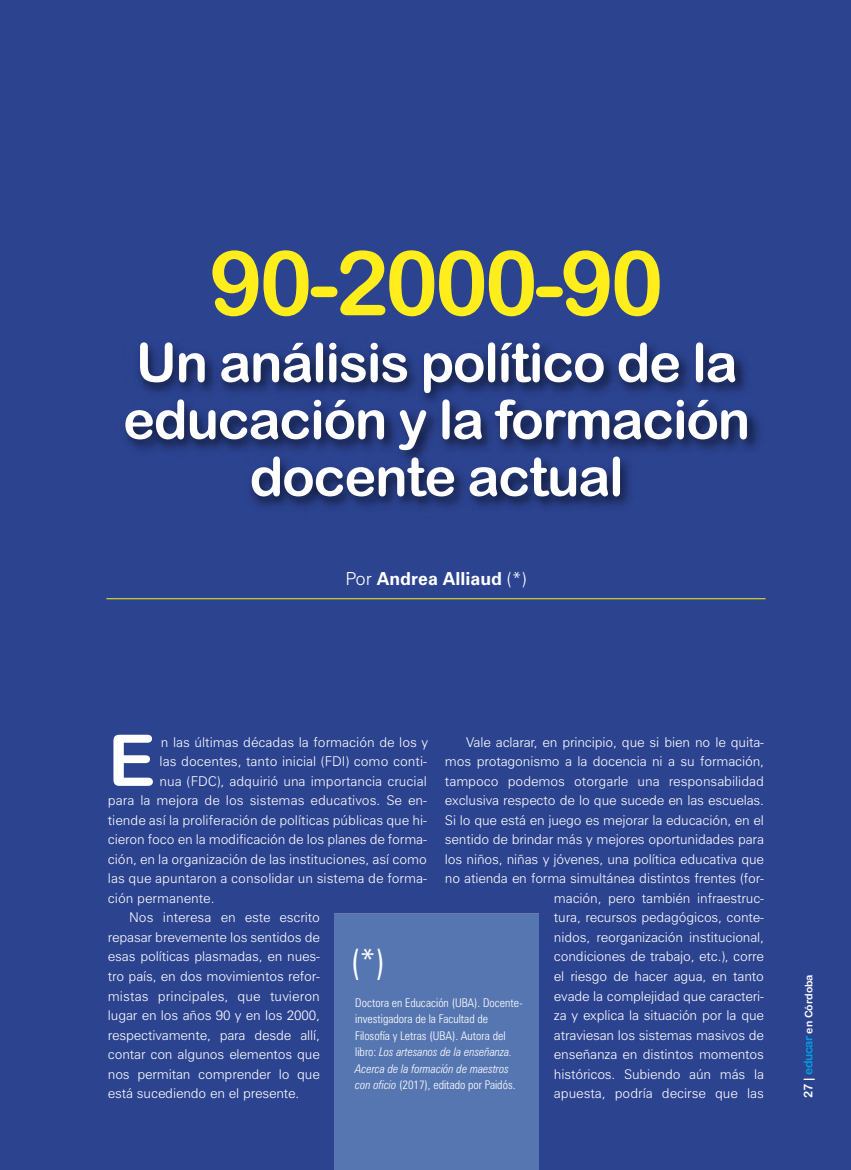
<style>
.page{position:relative;width:851px;height:1170px;background:#fff}
.page>*{position:absolute;margin:0;border:0;box-sizing:border-box;transform-origin:0 0}
.t1{font:90px "Arial Rounded MT Bold";letter-spacing:-.04em;color:#ffed1c}
.t2{font:71.4px "Arial Rounded MT Bold";color:#fff}
.t3{font:54px/57px "Arial Rounded MT Bold";letter-spacing:-.025em;color:#fff;text-align:center}
.t4{font:300 condensed 36px "Zurich BT";color:#fff}
.t5{font:700 18px "Zurich BT";color:#fff}
.t6{font:300 13.5px/19.5px "Zurich BT";letter-spacing:-.01em;color:#fff;text-align:right}
.t7{font:300 condensed 12px/16.5px "Zurich BT";color:#fff}
.t8{font:10.5px "Arial Rounded MT Bold";color:#fff}
.s1{font-weight:300}
.s2{font-style:italic}
.s3{font-size:12px}
.s4{font-size:12px;color:#009fe1}
</style>
<div class="page">
<div style="left:1px;top:0;width:849px;height:1169px;background:#2c4390"></div>
<div style="left:335px;top:913px;width:204px;height:256px;background:#5676b1"></div>
<hr style="left:335px;top:1169px;width:204px;height:1px;background:#bed3e8">
<img style="left:77px;top:329px;width:732px;height:235px">
<hr style="left:106px;top:598px;width:659px;height:1px;background:#ffed1c">
<h1 class="t1" style="left:209px;top:231px;width:456px">90-2000-90</h1>
<h3 class="t3" style="left:123px;top:334px;width:628px">Un análisis político de la educación y la formación docente actual</h3>
<h3 class="t5" style="left:345px;top:568px;width:182px"><span class="s1">Por</span> Andrea Alliaud <span class="s1">(*)</span></h3>
<h2 class="t2" style="left:108px;top:719px;width:49px">E</h2>
<p class="t6" style="left:161px;top:732px;width:269px">n las últimas décadas la formación de los y</p>
<p class="t6" style="left:445px;top:732px;width:320px">Vale aclarar, en principio, que si bien no le quita&shy;mos protagonismo a la docencia ni a su formación, tampoco podemos otorgarle una responsabilidad exclusiva respecto de lo que sucede en las escuelas.<br>Si lo que está en juego es mejorar la educación, en el sentido de brindar más y mejores oportunidades para los niños, niñas y jóvenes, una política educativa que no atienda en forma simultánea distintos frentes (for&shy;mación, pero también infraestruc-<br>tura, recursos pedagógicos, conte-<br>nidos, reorganización institucional,<br>condiciones de trabajo, etc.), corre<br>el riesgo de hacer agua, en tanto<br>evade la complejidad que caracteri-<br>za y explica la situación por la que<br>atraviesan los sistemas masivos de<br>enseñanza en distintos momentos<br>históricos. Subiendo aún más la<br>apuesta, podría decirse que las</p>
<p class="t6" style="left:160px;top:752px;width:269px">las docentes, tanto inicial (FDI) como conti-</p>
<p class="t6" style="left:160px;top:771px;width:269px">nua (FDC), adquirió una importancia crucial</p>
<p class="t6" style="left:108px;top:791px;width:320px">para la mejora de los sistemas educativos. Se en-</p>
<p class="t6" style="left:108px;top:810px;width:320px">tiende así la proliferación de políticas públicas que hi-</p>
<p class="t6" style="left:108px;top:830px;width:320px">cieron foco en la modificación de los planes de forma-</p>
<p class="t6" style="left:108px;top:849px;width:320px">ción, en la organización de las instituciones, así como</p>
<p class="t6" style="left:108px;top:869px;width:320px">las que apuntaron a consolidar un sistema de forma-</p>
<p class="t6" style="left:108px;top:888px;width:108px">ción permanente.</p>
<p class="t6" style="left:129px;top:908px;width:192px">Nos interesa en este escrito</p>
<p class="t6" style="left:108px;top:927px;width:213px">repasar brevemente los sentidos de</p>
<p class="t6" style="left:108px;top:947px;width:213px">esas políticas plasmadas, en nues-</p>
<p class="t6" style="left:108px;top:966px;width:213px">tro país, en dos movimientos refor-</p>
<p class="t6" style="left:108px;top:985px;width:213px">mistas principales, que tuvieron</p>
<p class="t6" style="left:108px;top:1005px;width:213px">lugar en los años 90 y en los 2000,</p>
<p class="t6" style="left:108px;top:1024px;width:213px">respectivamente, para desde allí,</p>
<p class="t6" style="left:108px;top:1044px;width:213px">contar con algunos elementos que</p>
<p class="t6" style="left:108px;top:1063px;width:213px">nos permitan comprender lo que</p>
<p class="t6" style="left:108px;top:1083px;width:193px">está sucediendo en el presente.</p>
<h3 class="t4" style="left:350px;top:941px;width:37px">(*)</h3>
<p class="t7" style="left:355px;top:994px;width:169px">Doctora en Educación (UBA). Docente&shy;investigadora de la Facultad de Filosofía y Letras (UBA). Autora del libro: <span class="s2">Los artesanos de la enseñanza.<br>Acerca de la formación de maestros con oficio</span> (2017), editado por Paidós.</p>
<p class="t8" style="left:802px;top:1098px;width:125px;rotate:-90deg"><span class="s3">27 |</span> <span class="s4">educar</span> en Córdoba</p>
</div>
